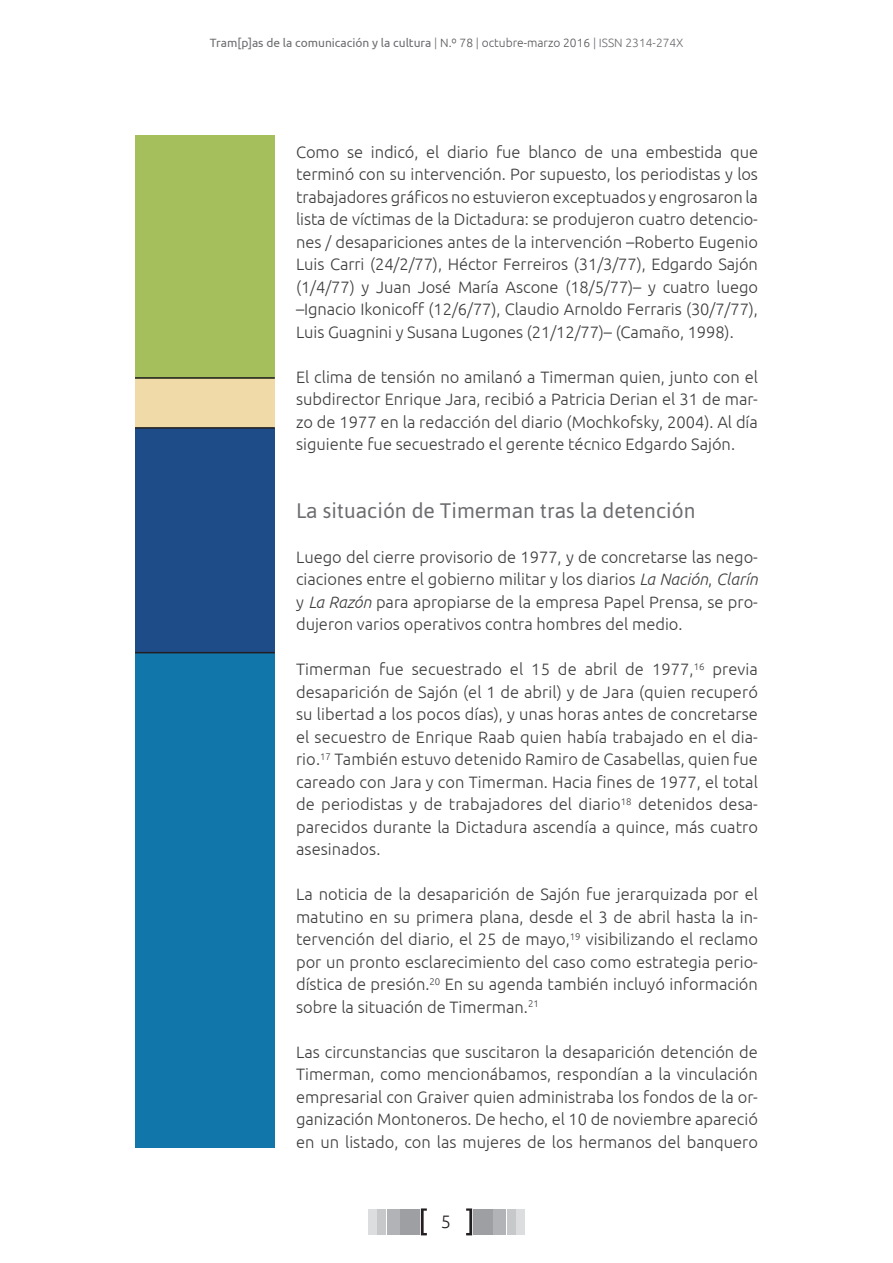
<style>
.page{position:relative;width:893px;height:1263px;background:#fff}
.page>*{position:absolute;margin:0;border:0;box-sizing:border-box;transform-origin:0 0}
.titulo_2{font:21px "Asap";color:#6c6d70}
.t1{font:300 18px "Ubuntu";color:#231f20}
.txt_principal{font:300 16.5px/22.5px "Ubuntu";color:#3e3e3f;text-align:justify}
.t2{font:12px "Ubuntu";color:#6c6d70}
.s1{font-weight:300}
.s2{font-weight:300;color:#57585a}
.s3{font-style:italic}
</style>
<div class="page">
<div style="left:369px;top:1209px;width:8px;height:25px;background:#dcdddf"></div>
<div style="left:516px;top:1209px;width:8px;height:25px;background:#dcdddf"></div>
<div style="left:378px;top:1209px;width:8px;height:25px;background:#c7c8ca"></div>
<div style="left:507px;top:1209px;width:8px;height:25px;background:#c7c8ca"></div>
<div style="left:387px;top:1209px;width:13px;height:25px;background:#b2b3b7"></div>
<div style="left:493px;top:1209px;width:13px;height:25px;background:#b2b3b7"></div>
<div style="left:400px;top:1209px;width:20px;height:25px;background:#9d9fa2"></div>
<div style="left:473px;top:1209px;width:20px;height:25px;background:#9d9fa2"></div>
<svg style="left:421px;top:1208px;width:6px;height:27px"></svg>
<svg style="left:466px;top:1208px;width:6px;height:27px"></svg>
<div style="left:135px;top:428px;width:140px;height:234px;background:#1e4c88"></div>
<div style="left:135px;top:653px;width:140px;height:494px;background:#1176aa"></div>
<div style="left:135px;top:377px;width:140px;height:51px;background:#f0dba8"></div>
<div style="left:135px;top:135px;width:140px;height:243px;background:#a5bf5c"></div>
<hr style="left:135px;top:427px;width:140px;height:2px;background:#231f20">
<hr style="left:135px;top:377px;width:140px;height:2px;background:#231f20">
<hr style="left:135px;top:652px;width:140px;height:1px;background:#231f20">
<p class="t2" style="left:210px;top:36px;width:475px">Tram[p]as de la comunicación y la cultura <span class="s1">|</span> <span class="s2">N.º 78</span> <span class="s1">|</span> <span class="s2">octubre-marzo 2016</span> <span class="s1">| ISSN 2314-274X</span></p>
<p class="txt_principal" style="left:296px;top:140px;width:463px">Como se indicó, el diario fue blanco de una embestida que terminó con su intervención. Por supuesto, los periodistas y los trabajadores gráficos no estuvieron exceptuados y engrosaron la lista de víctimas de la Dictadura: se produjeron cuatro detencio&shy;nes / desapariciones antes de la intervención –Roberto Eugenio Luis Carri (24/2/77), Héctor Ferreiros (31/3/77), Edgardo Sajón (1/4/77) y Juan José María Ascone (18/5/77)– y cuatro luego –Ignacio Ikonicoff (12/6/77), Claudio Arnoldo Ferraris (30/7/77), Luis Guagnini y Susana Lugones (21/12/77)– (Camaño, 1998).</p>
<p class="txt_principal" style="left:296px;top:365px;width:463px">El clima de tensión no amilanó a Timerman quien, junto con el subdirector Enrique Jara, recibió a Patricia Derian el 31 de mar&shy;zo de 1977 en la redacción del diario (Mochkofsky, 2004). Al día siguiente fue secuestrado el gerente técnico Edgardo Sajón.</p>
<p class="titulo_2" style="left:296px;top:496px;width:401px">La situación de Timerman tras la detención</p>
<p class="txt_principal" style="left:296px;top:545px;width:463px">Luego del cierre provisorio de 1977, y de concretarse las nego&shy;ciaciones entre el gobierno militar y los diarios <span class="s3">La Nación</span>, <span class="s3">Clarín </span>y <span class="s3">La Razón</span> para apropiarse de la empresa Papel Prensa, se pro&shy;dujeron varios operativos contra hombres del medio.</p>
<p class="txt_principal" style="left:296px;top:657px;width:463px">Timerman fue secuestrado el 15 de abril de 1977,<sup>16</sup> previa desaparición de Sajón (el 1 de abril) y de Jara (quien recuperó su libertad a los pocos días), y unas horas antes de concretarse el secuestro de Enrique Raab quien había trabajado en el dia&shy;rio.<sup>17</sup> También estuvo detenido Ramiro de Casabellas, quien fue careado con Jara y con Timerman. Hacia fines de 1977, el total de periodistas y de trabajadores del diario<sup>18</sup> detenidos desa&shy;parecidos durante la Dictadura ascendía a quince, más cuatro asesinados.</p>
<p class="txt_principal" style="left:296px;top:882px;width:463px">La noticia de la desaparición de Sajón fue jerarquizada por el matutino en su primera plana, desde el 3 de abril hasta la in&shy;tervención del diario, el 25 de mayo,<sup>19</sup> visibilizando el reclamo por un pronto esclarecimiento del caso como estrategia perio&shy;dística de presión.<sup>20</sup> En su agenda también incluyó información sobre la situación de Timerman.<sup>21</sup></p>
<p class="txt_principal" style="left:296px;top:1040px;width:463px">Las circunstancias que suscitaron la desaparición detención de Timerman, como mencionábamos, respondían a la vinculación empresarial con Graiver quien administraba los fondos de la or&shy;ganización Montoneros. De hecho, el 10 de noviembre apareció en un listado, con las mujeres de los hermanos del banquero</p>
<p class="t1" style="left:441px;top:1211px;width:12px">5</p>
</div>
